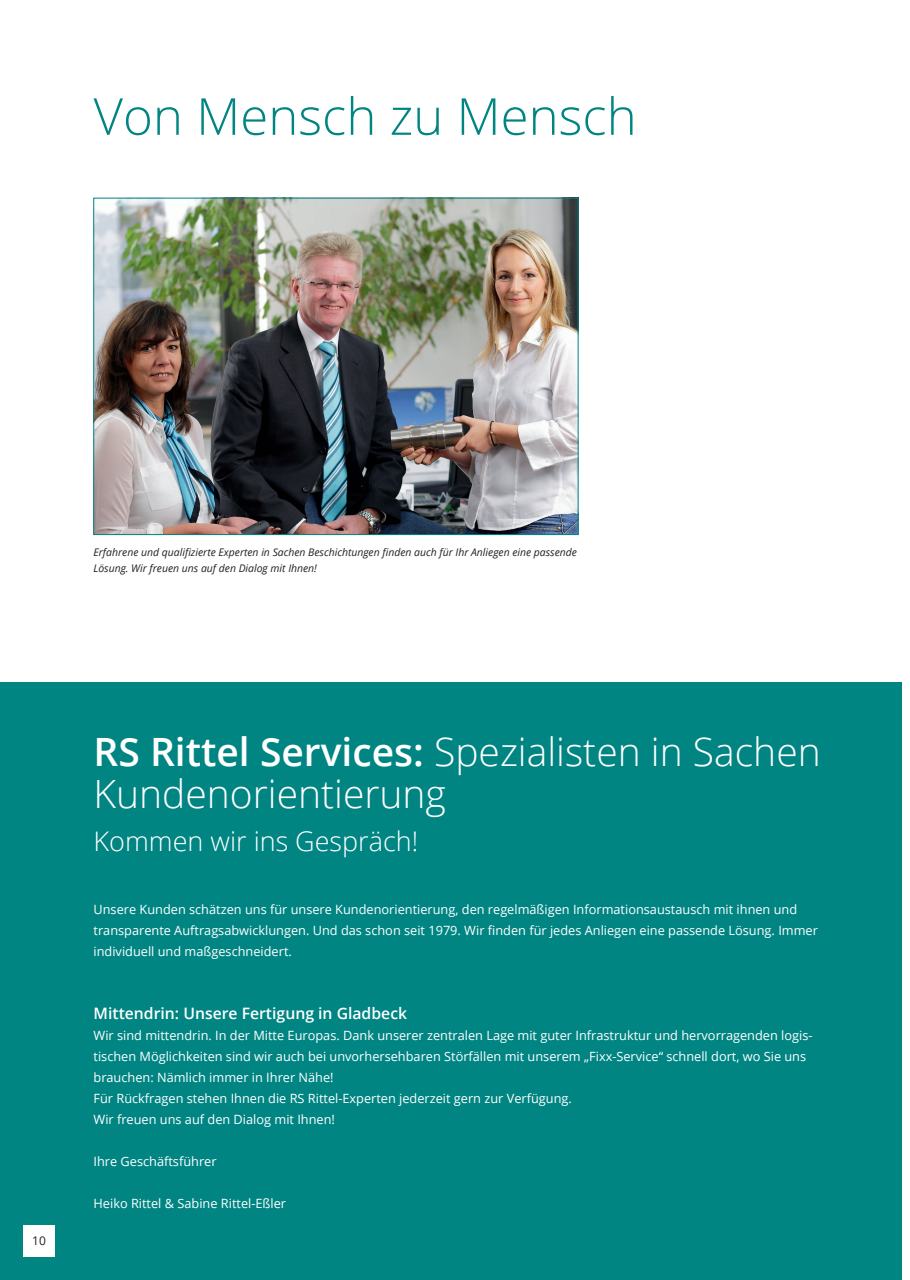
<style>
.page{position:relative;width:910px;height:1280px;background:#fff}
.page>*{position:absolute;margin:0;border:0;box-sizing:border-box;transform-origin:0 0}
.t1{font:300 51px "Open Sans";color:#008583}
.t2{font:300 39px/42.2px "Open Sans";color:#fff}
.t3{font:300 27px "Open Sans";color:#fff}
.t4{font:600 15.75px "Open Sans";color:#fff}
.t5{font:12.75px/21px "Open Sans";color:#fff}
.t6{font:12px "Open Sans";color:#231f20}
.t7{font:italic 10.5px/15.9px "Open Sans";color:#231f20}
.s1{font-weight:600}
</style>
<div class="page">
<div style="left:0;top:682px;width:901px;height:598px;background:#008583"></div>
<img style="left:96px;top:200px;width:480px;height:333px">
<div style="left:94px;top:198px;width:484px;height:337px;border:1px solid #008583"></div>
<div style="left:24px;top:1225px;width:31px;height:31px;background:#fff"></div>
<h1 class="t1" style="left:94px;top:81px;width:545px">Von Mensch zu Mensch</h1>
<p class="t7" style="left:94px;top:544px;width:485px">Erfahrene und qualifizierte Experten in Sachen Beschichtungen finden auch für Ihr Anliegen eine passende<br>Lösung. Wir freuen uns auf den Dialog mit Ihnen!</p>
<p class="t6" style="left:32px;top:1232px;width:15px">10</p>
<h2 class="t2" style="left:94px;top:730px;width:729px"><span class="s1">RS Rittel Services:</span> Spezialisten in Sachen<br>Kundenorientierung</h2>
<h3 class="t3" style="left:94px;top:822px;width:326px">Kommen wir ins Gespräch!</h3>
<p class="t5" style="left:94px;top:898px;width:726px">Unsere Kunden schätzen uns für unsere Kundenorientierung, den regelmäßigen Informationsaustausch mit ihnen und transparente Auftragsabwicklungen. Und das schon seit 1979. Wir finden für jedes Anliegen eine passende Lösung. Immer individuell und maßgeschneidert.</p>
<p class="t4" style="left:94px;top:1002px;width:315px">Mittendrin: Unsere Fertigung in Gladbeck</p>
<p class="t5" style="left:94px;top:1024px;width:720px">Wir sind mittendrin. In der Mitte Europas. Dank unserer zentralen Lage mit guter Infrastruktur und hervorragenden logis&shy;tischen Möglichkeiten sind wir auch bei unvorhersehbaren Störfällen mit unserem „Fixx-Service“ schnell dort, wo Sie uns brauchen: Nämlich immer in Ihrer Nähe!<br>Für Rückfragen stehen Ihnen die RS Rittel-Experten jederzeit gern zur Verfügung.<br>Wir freuen uns auf den Dialog mit Ihnen!</p>
<p class="t5" style="left:94px;top:1151px;width:124px">Ihre Geschäftsführer</p>
<p class="t5" style="left:94px;top:1193px;width:194px">Heiko Rittel &amp; Sabine Rittel-Eßler</p>
</div>
